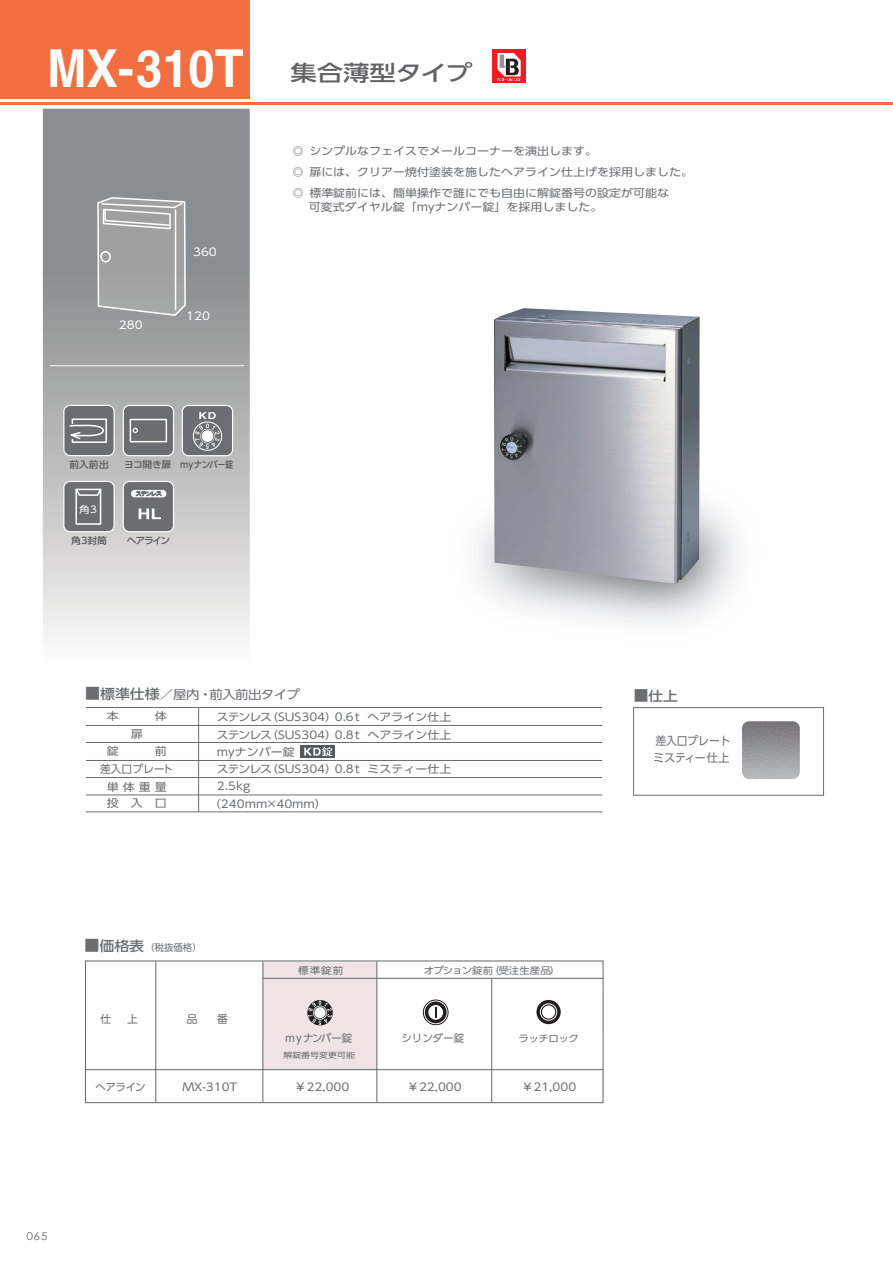
<style>
.page{position:relative;width:893px;height:1263px;background:#fff}
.page>*{position:absolute;margin:0;border:0;box-sizing:border-box;transform-origin:0 0}
.t1{font:700 52.5px "Helvetica";color:#fff;scale:.9 1}
.t2{font:21.6px "UD Shin Go Pro Medium 90 msp RKSJ H";letter-spacing:-.01em;color:#636366;scale:1.22 1}
.t3{font:13.2px "UD Shin Go Pro Medium 90 msp RKSJ H";color:#6c6d70;scale:1.11 1}
.t4{font:12.15px "UD Shin Go Pro Regular 90 msp RKSJ H";letter-spacing:-.05em;color:#6c6d70;scale:1.11 1}
.t5{font:11.4px/17.2px "UD Shin Go Pro Regular 90 msp RKSJ H";letter-spacing:-.01em;color:#6c6d70;scale:.95 1}
.t6{font:10.8px "UD Shin Go Pro Regular 90 msp RKSJ H";color:#6c6d70;scale:1.11 1}
.t7{font:10.8px/21px "UD Shin Go Pro Regular 90 msp RKSJ H";color:#6c6d70}
.t8{font:10.8px "UD Shin Go Pro Regular 90 msp RKSJ H";color:#fff;scale:1.11 1}
.t9{font:10.8px "Century Gothic";color:#6c6d70;scale:1.11 1}
.t10{font:10.5px "UD Shin Go Pro Regular 90 msp RKSJ H";color:#6c6d70}
.t11{font:9.45px "UD Shin Go Pro Regular 90 msp RKSJ H";color:#6c6d70;scale:1.11 1}
.t12{font:9.45px "UD Shin Go Pro Regular 90 msp RKSJ H";color:#6c6d70}
.t13{font:9.45px "UD Shin Go Pro Regular 90 msp RKSJ H";color:#fff;scale:1.11 1}
.t14{font:9.3px "UD Shin Go Pro Medium 90 msp RKSJ H";letter-spacing:-.02em;color:#57585a;scale:1.05 1}
.t15{font:7.65px "UD Shin Go Pro Regular 90 msp RKSJ H";color:#6c6d70;scale:1.18 1}
.s1{font-family:"UD Shin Go Pro Medium 90 msp RKSJ H";font-size:15px}
.s2{font-family:"UD Shin Go Pro Medium 90 msp RKSJ H";font-size:13.5px}
.s3{font-size:14.7px}
</style>
<div class="page">
<svg style="left:43px;top:109px;width:207px;height:527px;background:#afb0b0"></svg>
<div style="left:1px;top:1px;width:249px;height:98px;background:#f36f42"></div>
<hr style="left:1px;top:103px;width:892px;height:2px;background:#f36f42">
<div style="left:300px;top:745px;width:35px;height:13px;background:#57585a"></div>
<svg style="left:304px;top:747px;width:28px;height:9px"></svg>
<hr style="left:86px;top:777px;width:516px;height:1px;background:#6c6d70">
<hr style="left:86px;top:795px;width:516px;height:1px;background:#6c6d70">
<hr style="left:86px;top:812px;width:516px;height:1px;background:#6c6d70">
<hr style="left:198px;top:708px;width:1px;height:104px;background:#6c6d70">
<hr style="left:86px;top:707px;width:516px;height:1px;background:#6c6d70">
<hr style="left:86px;top:760px;width:516px;height:1px;background:#6c6d70">
<hr style="left:86px;top:742px;width:516px;height:1px;background:#6c6d70">
<hr style="left:86px;top:725px;width:516px;height:1px;background:#6c6d70">
<div style="left:85px;top:960px;width:518px;height:143px;border:1px solid #6c6d70"></div>
<hr style="left:155px;top:961px;width:1px;height:142px;background:#6c6d70">
<hr style="left:376px;top:961px;width:1px;height:142px;background:#6c6d70">
<hr style="left:86px;top:1069px;width:517px;height:1px;background:#6c6d70">
<hr style="left:263px;top:978px;width:340px;height:1px;background:#6c6d70">
<hr style="left:491px;top:979px;width:1px;height:123px;background:#6c6d70">
<hr style="left:262px;top:961px;width:1px;height:142px;background:#6c6d70">
<svg style="left:536px;top:1000px;width:25px;height:24px"></svg>
<svg style="left:540px;top:1004px;width:17px;height:16px"></svg>
<div style="left:540px;top:1003px;width:17px;height:18px;border:1px solid #fff;border-radius:50%"></div>
<div style="left:542px;top:1006px;width:13px;height:13px;background:#fff;border-radius:50%"></div>
<svg style="left:423px;top:1000px;width:25px;height:25px"></svg>
<div style="left:423px;top:1000px;width:25px;height:25px;border:1px solid #231f20;border-radius:50%"></div>
<svg style="left:425px;top:1001px;width:22px;height:22px"></svg>
<div style="left:428px;top:1005px;width:15px;height:15px;background:#fff;border-radius:50%"></div>
<svg style="left:435px;top:1007px;width:2px;height:11px"></svg>
<svg style="left:263px;top:962px;width:114px;height:108px;background:#e6dbdd"></svg>
<hr style="left:50px;top:365px;width:194px;height:1px;background:#fff">
<svg style="left:96px;top:196px;width:91px;height:121px;background:#aaa"></svg>
<div style="left:100px;top:251px;width:11px;height:12px;border:1px solid #fff;border-radius:50%"></div>
<div style="left:492px;top:49px;width:34px;height:34px;background:#ee1d23"></div>
<svg style="left:497px;top:53px;width:24px;height:28px"></svg>
<div style="left:64px;top:481px;width:50px;height:51px;background:#6c6d70;border-radius:6px"></div>
<div style="left:63px;top:481px;width:52px;height:51px;border:1px solid #fff;border-radius:6px"></div>
<svg style="left:75px;top:488px;width:27px;height:37px"></svg>
<div style="left:64px;top:405px;width:50px;height:51px;background:#6c6d70;border-radius:6px"></div>
<div style="left:63px;top:405px;width:52px;height:51px;border:1px solid #fff;border-radius:6px"></div>
<div style="left:123px;top:481px;width:50px;height:51px;background:#6c6d70;border-radius:6px"></div>
<div style="left:123px;top:481px;width:51px;height:51px;border:1px solid #fff;border-radius:6px"></div>
<svg style="left:139px;top:509px;width:22px;height:10px"></svg>
<div style="left:131px;top:490px;width:35px;height:7px;background:#fff;border-radius:3px"></div>
<div style="left:131px;top:490px;width:35px;height:7px;border:1px solid #fff;border-radius:3px"></div>
<svg style="left:136px;top:491px;width:25px;height:5px"></svg>
<svg style="left:69px;top:418px;width:38px;height:25px"></svg>
<div style="left:123px;top:405px;width:51px;height:51px;background:#6c6d70;border-radius:6px"></div>
<div style="left:123px;top:405px;width:51px;height:51px;border:1px solid #fff;border-radius:6px"></div>
<svg style="left:133px;top:428px;width:5px;height:5px"></svg>
<div style="left:130px;top:419px;width:37px;height:23px;border:1px solid #fff"></div>
<div style="left:182px;top:405px;width:51px;height:51px;background:#6c6d70;border-radius:6px"></div>
<div style="left:182px;top:405px;width:51px;height:51px;border:1px solid #fff;border-radius:6px"></div>
<div style="left:193px;top:421px;width:29px;height:30px;border:1px solid #fff;border-radius:50%"></div>
<svg style="left:195px;top:412px;width:25px;height:37px"></svg>
<div style="left:633px;top:707px;width:191px;height:89px;border:1px solid #6c6d70"></div>
<img style="left:494px;top:308px;width:205px;height:275px">
<img style="left:742px;top:721px;width:58px;height:58px;border-radius:7px">
<h1 class="t1" style="left:47px;top:46px;width:220px">MX-310T</h1>
<p class="t8" style="left:119px;top:321px;width:23px">280</p>
<p class="t8" style="left:193px;top:248px;width:23px">360</p>
<p class="t8" style="left:186px;top:312px;width:23px">120</p>
<h2 class="t2" style="left:290px;top:65px;width:150px">集合薄型タイプ</h2>
<p class="t7" style="left:293px;top:142px;width:402px">◎ シンプルなフェイスでメールコーナーを演出します。<br>◎ 扉には、クリアー焼付塗装を施したヘアライン仕上げを採用しました。◎ 標準錠前には、簡単操作で誰にでも自由に解錠番号の設定が可能な</p>
<p class="t6" style="left:293px;top:203px;width:280px">　 可変式ダイヤル錠「myナンバー錠」を採用しました。</p>
<p class="t14" style="left:69px;top:461px;width:39px">前入前出</p>
<p class="t13" style="left:79px;top:506px;width:18px">角3</p>
<p class="t14" style="left:71px;top:537px;width:35px">角3封筒</p>
<p class="t14" style="left:124px;top:461px;width:105px">ヨコ開き扉 myナンバー錠</p>
<p class="t14" style="left:127px;top:537px;width:43px">ヘアライン</p>
<p class="t4" style="left:85px;top:690px;width:195px"><span class="s1">■</span><span class="s2">標準仕様</span>／屋内・前入前出タイプ</p>
<p class="t6" style="left:131px;top:730px;width:12px">扉</p>
<p class="t7" style="left:100px;top:761px;width:75px;line-height:18px;text-align:center">差入口プレート単 体 重 量</p>
<p class="t6" style="left:107px;top:799px;width:55px">投　入　口</p>
<p class="t6" style="left:217px;top:713px;width:213px">ステンレス（SUS304）0.6t ヘアライン仕上</p>
<p class="t6" style="left:217px;top:730px;width:213px">ステンレス（SUS304）0.8t ヘアライン仕上</p>
<p class="t6" style="left:217px;top:748px;width:72px">myナンバー錠</p>
<p class="t6" style="left:217px;top:765px;width:213px">ステンレス（SUS304）0.8t ミスティー仕上</p>
<p class="t6" style="left:217px;top:782px;width:31px">2.5kg</p>
<p class="t6" style="left:209px;top:799px;width:108px">（240mm×40mm）</p>
<p class="t12" style="left:85px;top:944px;width:119px"><span class="s1">■</span><span class="s2">価格表</span>（税抜価格）</p>
<p class="t7" style="left:100px;top:1010px;width:39px">仕 　上</p>
<p class="t7" style="left:187px;top:1010px;width:12px">品</p>
<p class="t7" style="left:217px;top:1010px;width:12px">番</p>
<p class="t11" style="left:298px;top:967px;width:42px">標準錠前</p>
<p class="t11" style="left:424px;top:967px;width:124px">オプション錠前（受注生産品）</p>
<p class="t10" style="left:285px;top:1034px;width:69px">myナンバー錠</p>
<p class="t10" style="left:401px;top:1034px;width:64px">シリンダー錠</p>
<p class="t11" style="left:519px;top:1035px;width:56px">ラッチロック</p>
<p class="t15" style="left:283px;top:1052px;width:62px">解錠番号変更可能</p>
<p class="t10" style="left:95px;top:1083px;width:52px">へアライン</p>
<p class="t6" style="left:182px;top:1082px;width:51px">MX-310T</p>
<p class="t6" style="left:521px;top:1082px;width:51px">￥21,000</p>
<p class="t6" style="left:295px;top:1082px;width:51px">￥22,000</p>
<p class="t6" style="left:407px;top:1082px;width:51px">￥22,000</p>
<p class="t9" style="left:26px;top:1230px;width:21px">065</p>
<p class="t3" style="left:634px;top:691px;width:41px"><span class="s3">■</span>仕上</p>
<p class="t5" style="left:653px;top:734px;width:83px">差入口プレートミスティー仕上</p>
</div>
